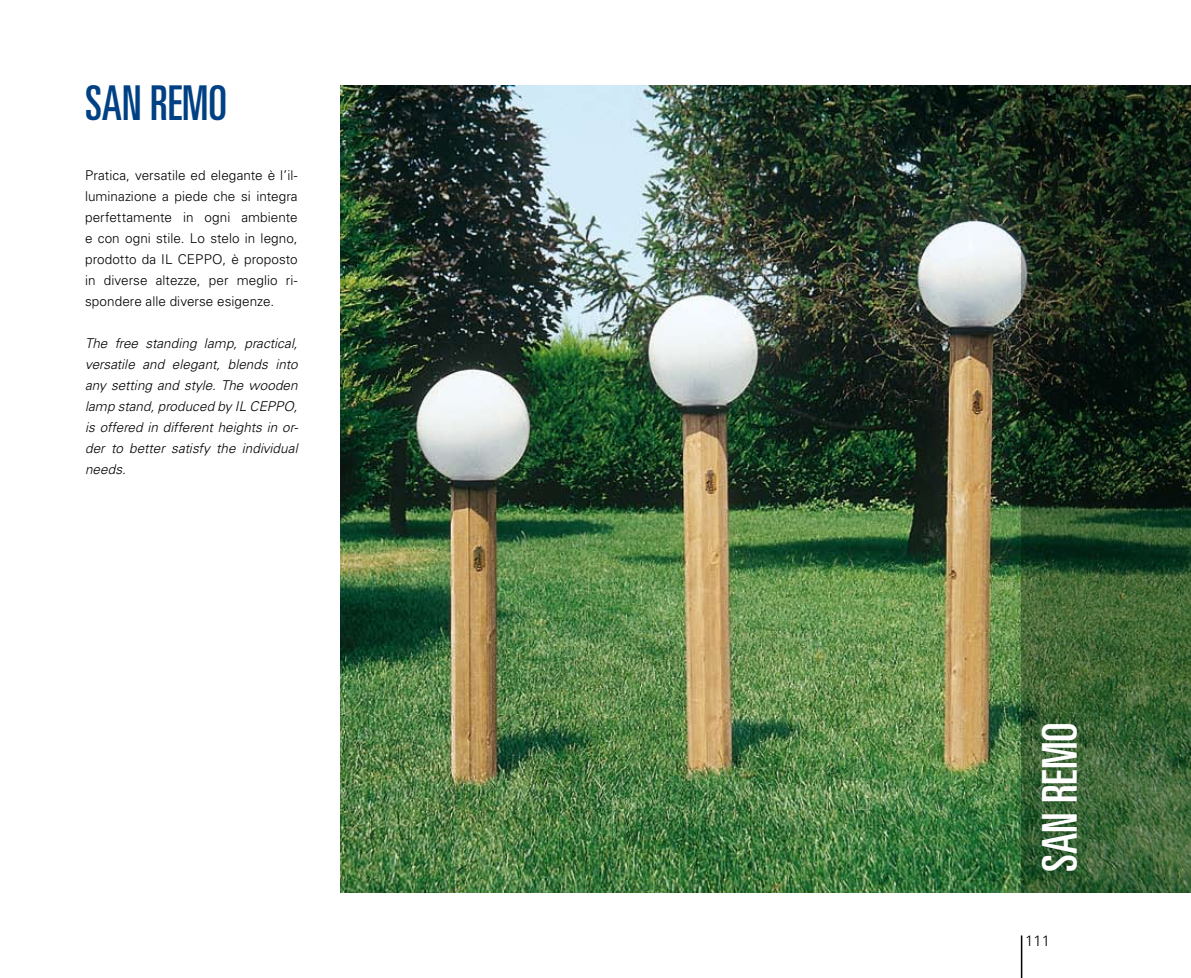
<style>
.page{position:relative;width:1191px;height:978px;background:#fff}
.page>*{position:absolute;margin:0;border:0;box-sizing:border-box;transform-origin:0 0}
.t1{font:ultra-condensed 48px "Univers LT Std";color:#fff}
.t2{font:ultra-condensed 48px "Univers LT Std";color:#004084;scale:.95 1}
.t3{font:300 15px "Univers LT Std";color:#000}
.t4{font:300 13.5px/21px "Univers LT Std";letter-spacing:.005em;color:#000;text-align:justify}
.t5{font:italic 300 13.5px/21px "Univers LT Std";letter-spacing:.005em;color:#000;text-align:justify}
</style>
<div class="page">
<hr style="left:1020px;top:935px;width:2px;height:43px;background:#000">
<img style="left:340px;top:85px;width:680px;height:808px">
<svg style="left:1020px;top:85px;width:171px;height:808px;background:#253f23"></svg>
<h1 class="t2" style="left:85px;top:75px;width:151px">SAN REMO</h1>
<p class="t4" style="left:85px;top:165px;width:214px">Pratica, versatile ed elegante è l’il&shy;luminazione a piede che si integra perfettamente in ogni ambiente e con ogni stile. Lo stelo in legno, prodotto da IL CEPPO, è proposto in diverse altezze, per meglio ri&shy;spondere alle diverse esigenze.</p>
<p class="t5" style="left:85px;top:333px;width:215px">The free standing lamp, practical, versatile and elegant, blends into any setting and style. The wooden lamp stand, produced by IL CEPPO, is offered in different heights in or&shy;der to better satisfy the individual needs.</p>
<h1 class="t1" style="left:1032px;top:872px;width:151px;rotate:-90deg">SAN REMO</h1>
<p class="t3" style="left:1025px;top:932px;width:27px">111</p>
</div>
